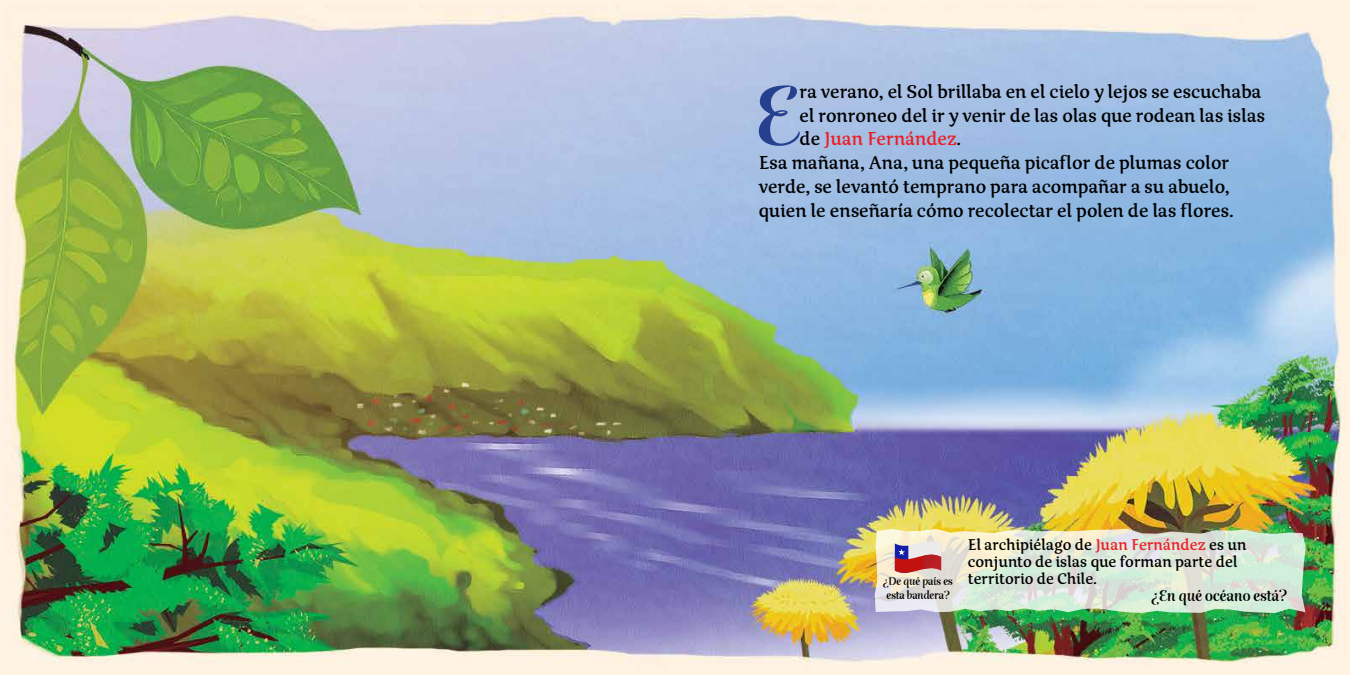
<style>
.page{position:relative;width:1350px;height:675px;background:#fff}
.page>*{position:absolute;margin:0;border:0;box-sizing:border-box;transform-origin:0 0}
.t1{font:85.38px "Rumba Std Extra";color:#25408f}
.t2{font:18.75px "Rumba Std Small";letter-spacing:.01em;color:#000}
.t3{font:18.75px "Rumba Std Small";letter-spacing:.01em;color:#ed1d24}
.t4{font:15.62px/17px "Rumba Std Small";letter-spacing:.01em;color:#000}
.t5{font:15.62px "Rumba Std Extra";letter-spacing:.01em;color:#000}
.t6{font:11.25px/13.5px "Rumba Std Extra";letter-spacing:.01em;color:#000}
.s1{color:#000}
.s2{color:#ed1d24}
</style>
<div class="page">
<img style="left:0;top:0;width:1350px;height:675px">
<svg style="left:875px;top:529px;width:431px;height:84px"></svg>
<h1 class="t1" style="left:757px;top:66px;width:43px">E</h1>
<p class="t2" style="left:800px;top:79px;width:463px">ra verano, el Sol brillaba en el cielo y lejos se escuchaba</p>
<p class="t2" style="left:800px;top:102px;width:467px">el ronroneo del ir y venir de las olas que rodean las islas</p>
<p class="t3" style="left:800px;top:126px;width:163px"><span class="s1">de</span> Juan Fernández<span class="s1">.</span></p>
<p class="t2" style="left:759px;top:150px;width:472px">Esa mañana, Ana, una pequeña picaflor de plumas color</p>
<p class="t2" style="left:759px;top:174px;width:472px">verde, se levantó temprano para acompañar a su abuelo,</p>
<p class="t2" style="left:759px;top:197px;width:476px">quien le enseñaría cómo recolectar el polen de las flores.</p>
<p class="t6" style="left:883px;top:575px;width:71px">¿De qué país es esta bandera?</p>
<p class="t4" style="left:968px;top:536px;width:280px">El archipiélago de <span class="s2">Juan Fernández</span> es un conjunto de islas que forman parte del territorio de Chile.</p>
<p class="t5" style="left:1152px;top:587px;width:137px">¿En qué océano está?</p>
</div>
